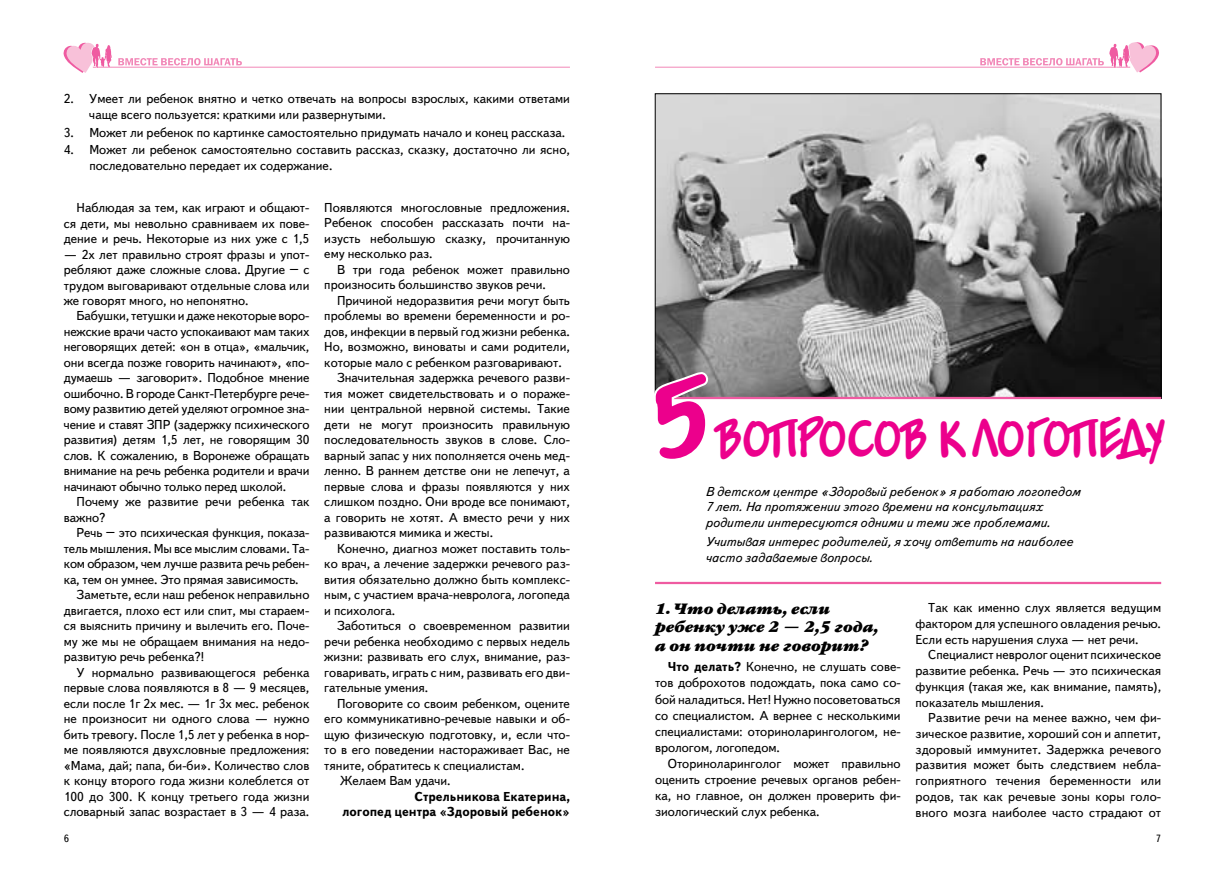
<style>
.page{position:relative;width:1225px;height:893px;background:#fff}
.page>*{position:absolute;margin:0;border:0;box-sizing:border-box;transform-origin:0 0}
.t1{font:119.7px "Jakob Extra C";color:#ec008c}
.t2{font:48.15px "Jakob Extra C";color:#ec008c;scale:.92 1}
.t3{font:italic 700 15px/18.6px "Garamond Book C";color:#000}
.t4{font:12.9px/15.5px "Text Book C";color:#000;text-align:justify}
.t5{font:italic 12.9px/15.5px "Text Book C";color:#000}
.t6{font:700 12.9px/15.5px "Text Book C";color:#000;text-align:right}
.t7{font:10.5px "Text Book C";color:#000}
.s1{font-weight:700}
</style>
<div class="page">
<hr style="left:93px;top:67px;width:477px;height:1px;background:#f287b7">
<svg style="left:63px;top:42px;width:49px;height:31px"></svg>
<svg style="left:118px;top:58px;width:124px;height:7px"></svg>
<hr style="left:655px;top:67px;width:475px;height:1px;background:#f287b7">
<svg style="left:980px;top:42px;width:179px;height:31px"></svg>
<img style="left:657px;top:96px;width:502px;height:300px">
<hr style="left:655px;top:397px;width:506px;height:2px;background:#ef5ba1">
<hr style="left:655px;top:582px;width:506px;height:2px;background:#ef5ba1">
<svg style="left:939px;top:226px;width:223px;height:174px;background:#464445"></svg>
<svg style="left:654px;top:370px;width:274px;height:30px;background:#9e9499"></svg>
<p class="t4" style="left:89px;top:92px;width:482px;text-indent:-26px">2. Умеет ли ребенок внятно и четко отвечать на вопросы взрослых, какими ответами чаще всего пользуется: краткими или развернутыми.</p>
<p class="t4" style="left:64px;top:125px;width:503px">3. Может ли ребенок по картинке самостоятельно придумать начало и конец рассказа.</p>
<p class="t4" style="left:89px;top:142px;width:482px;text-indent:-26px">4. Может ли ребенок самостоятельно составить рассказ, сказку, достаточно ли ясно, последовательно передает их содержание.</p>
<p class="t4" style="left:64px;top:200px;width:247px;text-indent:13px">Наблюдая за тем, как играют и общают&shy;ся дети, мы невольно сравниваем их пове&shy;дение и речь. Некоторые из них уже с 1,5</p>
<p class="t4" style="left:64px;top:247px;width:247px">— 2х лет правильно строят фразы и упот&shy;ребляют даже сложные слова. Другие – с трудом выговаривают отдельные слова или же говорят много, но непонятно.</p>
<p class="t4" style="left:64px;top:309px;width:247px;text-indent:13px">Бабушки, тетушки и даже некоторые воро&shy;нежские врачи часто успокаивают мам таких неговорящих детей: «он в отца», «мальчик, они всегда позже говорить начинают», «по&shy;думаешь — заговорит». Подобное мнение ошибочно. В городе Санкт-Петербурге рече&shy;вому развитию детей уделяют огромное зна&shy;чение и ставят ЗПР (задержку психического развития) детям 1,5 лет, не говорящим 30 слов. К сожалению, в Воронеже обращать внимание на речь ребенка родители и врачи начинают обычно только перед школой.</p>
<p class="t4" style="left:64px;top:494px;width:247px;text-indent:13px">Почему же развитие речи ребенка так важно?</p>
<p class="t4" style="left:77px;top:525px;width:234px">Речь – это психическая функция, показа-</p>
<p class="t4" style="left:64px;top:541px;width:247px">тель мышления. Мы все мыслим словами. Та-</p>
<p class="t4" style="left:64px;top:556px;width:247px">ком образом, чем лучше развита речь ребен-</p>
<p class="t4" style="left:64px;top:572px;width:236px">ка, тем он умнее. Это прямая зависимость.</p>
<p class="t4" style="left:77px;top:587px;width:234px">Заметьте, если наш ребенок неправильно</p>
<p class="t4" style="left:64px;top:603px;width:247px">двигается, плохо ест или спит, мы стараем-</p>
<p class="t4" style="left:64px;top:618px;width:247px">ся выяснить причину и вылечить его. Поче-</p>
<p class="t4" style="left:64px;top:634px;width:247px">му же мы не обращаем внимания на недо-</p>
<p class="t4" style="left:64px;top:649px;width:142px">развитую речь ребенка?!</p>
<p class="t4" style="left:77px;top:665px;width:234px">У нормально развивающегося ребенка</p>
<p class="t4" style="left:64px;top:680px;width:247px">первые слова появляются в 8 — 9 месяцев,</p>
<p class="t4" style="left:64px;top:696px;width:247px">если после 1г 2х мес. — 1г 3х мес. ребенок</p>
<p class="t4" style="left:64px;top:711px;width:247px">не произносит ни одного слова — нужно</p>
<p class="t4" style="left:64px;top:727px;width:247px">бить тревогу. После 1,5 лет у ребенка в нор-</p>
<p class="t4" style="left:64px;top:742px;width:247px">ме появляются двухсловные предложения:</p>
<p class="t4" style="left:64px;top:758px;width:247px">«Мама, дай; папа, би-би». Количество слов</p>
<p class="t4" style="left:64px;top:773px;width:247px">к концу второго года жизни колеблется от</p>
<p class="t4" style="left:64px;top:789px;width:247px">100 до 300. К концу третьего года жизни</p>
<p class="t4" style="left:64px;top:804px;width:247px">словарный запас возрастает в 3 — 4 раза.</p>
<p class="t4" style="left:324px;top:200px;width:247px">Появляются многословные предложения.<br>Ребенок способен рассказать почти на&shy;изусть небольшую сказку, прочитанную ему несколько раз.</p>
<p class="t4" style="left:324px;top:262px;width:247px;text-indent:13px">В три года ребенок может правильно произносить большинство звуков речи.</p>
<p class="t4" style="left:337px;top:293px;width:234px">Причиной недоразвития речи могут быть</p>
<p class="t4" style="left:324px;top:308px;width:247px">проблемы во времени беременности и ро-</p>
<p class="t4" style="left:324px;top:324px;width:247px">дов, инфекции в первый год жизни ребенка.</p>
<p class="t4" style="left:324px;top:339px;width:247px">Но, возможно, виноваты и сами родители,</p>
<p class="t4" style="left:324px;top:355px;width:239px">которые мало с ребенком разговаривают.</p>
<p class="t4" style="left:337px;top:370px;width:234px">Значительная задержка речевого разви-</p>
<p class="t4" style="left:324px;top:386px;width:247px">тия может свидетельствовать и о пораже-</p>
<p class="t4" style="left:324px;top:401px;width:247px">нии центральной нервной системы. Такие</p>
<p class="t4" style="left:324px;top:417px;width:247px">дети не могут произносить правильную</p>
<p class="t4" style="left:324px;top:432px;width:247px">последовательность звуков в слове. Сло-</p>
<p class="t4" style="left:324px;top:448px;width:247px">варный запас у них пополняется очень мед-</p>
<p class="t4" style="left:324px;top:463px;width:247px">ленно. В раннем детстве они не лепечут, а</p>
<p class="t4" style="left:324px;top:479px;width:247px">первые слова и фразы появляются у них</p>
<p class="t4" style="left:324px;top:494px;width:247px">слишком поздно. Они вроде все понимают,</p>
<p class="t4" style="left:324px;top:510px;width:247px">а говорить не хотят. А вместо речи у них</p>
<p class="t4" style="left:324px;top:525px;width:170px">развиваются мимика и жесты.</p>
<p class="t4" style="left:337px;top:541px;width:234px">Конечно, диагноз может поставить толь-</p>
<p class="t4" style="left:324px;top:556px;width:247px">ко врач, а лечение задержки речевого раз-</p>
<p class="t4" style="left:324px;top:572px;width:247px">вития обязательно должно быть комплекс-</p>
<p class="t4" style="left:324px;top:587px;width:247px">ным, с участием врача-невролога, логопеда</p>
<p class="t4" style="left:324px;top:603px;width:73px">и психолога.</p>
<p class="t4" style="left:337px;top:618px;width:234px">Заботиться о своевременном развитии</p>
<p class="t4" style="left:324px;top:634px;width:247px">речи ребенка необходимо с первых недель</p>
<p class="t4" style="left:324px;top:649px;width:247px">жизни: развивать его слух, внимание, раз-</p>
<p class="t4" style="left:324px;top:665px;width:247px">говаривать, играть с ним, развивать его дви-</p>
<p class="t4" style="left:324px;top:680px;width:106px">гательные умения.</p>
<p class="t4" style="left:337px;top:696px;width:234px">Поговорите со своим ребенком, оцените</p>
<p class="t4" style="left:324px;top:711px;width:247px">его коммуникативно-речевые навыки и об-</p>
<p class="t4" style="left:324px;top:727px;width:247px">щую физическую подготовку, и, если что-</p>
<p class="t4" style="left:324px;top:742px;width:247px">то в его поведении настораживает Вас, не</p>
<p class="t4" style="left:324px;top:758px;width:202px">тяните, обратитесь к специалистам.</p>
<p class="t4" style="left:340px;top:773px;width:112px">Желаем Вам удачи.</p>
<p class="t6" style="left:342px;top:788px;width:229px">Стрельникова Екатерина,<br>логопед центра «Здоровый ребенок»</p>
<h1 class="t1" style="left:653px;top:332px;width:55px">5</h1>
<h2 class="t2" style="left:716px;top:406px;width:489px">ВОПРОСОВ К ЛОГОПЕДУ</h2>
<p class="t5" style="left:705px;top:483px;width:376px">В детском центре «Здоровый ребенок» я работаю логопедом<br>7 лет. На протяжении этого времени на консультациях родители интересуются одними и теми же проблемами.</p>
<p class="t5" style="left:705px;top:534px;width:369px">Учитывая интерес родителей, я хочу ответить на наиболее часто задаваемые вопросы.</p>
<p class="t3" style="left:655px;top:599px;width:225px">1. Что делать, если ребенку уже 2 — 2,5 года, а он почти не говорит?</p>
<p class="t4" style="left:655px;top:659px;width:247px;line-height:16.2px;text-indent:13px"><span class="s1">Что делать?</span> Конечно, не слушать сове&shy;тов доброхотов подождать, пока само со&shy;бой наладиться. Нет! Нужно посоветоваться со специалистом. А вернее с несколькими специалистами: оториноларингологом, не&shy;врологом, логопедом.</p>
<p class="t4" style="left:655px;top:756px;width:247px;line-height:16.2px;text-indent:13px">Оториноларинголог может правильно оценить строение речевых органов ребен&shy;ка, но главное, он должен проверить фи&shy;зиологический слух ребенка.</p>
<p class="t4" style="left:915px;top:600px;width:247px;text-indent:13px">Так как именно слух является ведущим фактором для успешного овладения речью.<br>Если есть нарушения слуха — нет речи.</p>
<p class="t4" style="left:915px;top:647px;width:247px;text-indent:13px">Специалист невролог оценит психическое развитие ребенка. Речь — это психическая функция (такая же, как внимание, память), показатель мышления.</p>
<p class="t4" style="left:915px;top:710px;width:247px;text-indent:13px">Развитие речи на менее важно, чем фи&shy;зическое развитие, хороший сон и аппетит, здоровый иммунитет. Задержка речевого развития может быть следствием небла&shy;гоприятного течения беременности или родов, так как речевые зоны коры голо&shy;вного мозга наиболее часто страдают от</p>
<p class="t7" style="left:64px;top:833px;width:7px">6</p>
<p class="t7" style="left:1155px;top:833px;width:7px">7</p>
</div>
